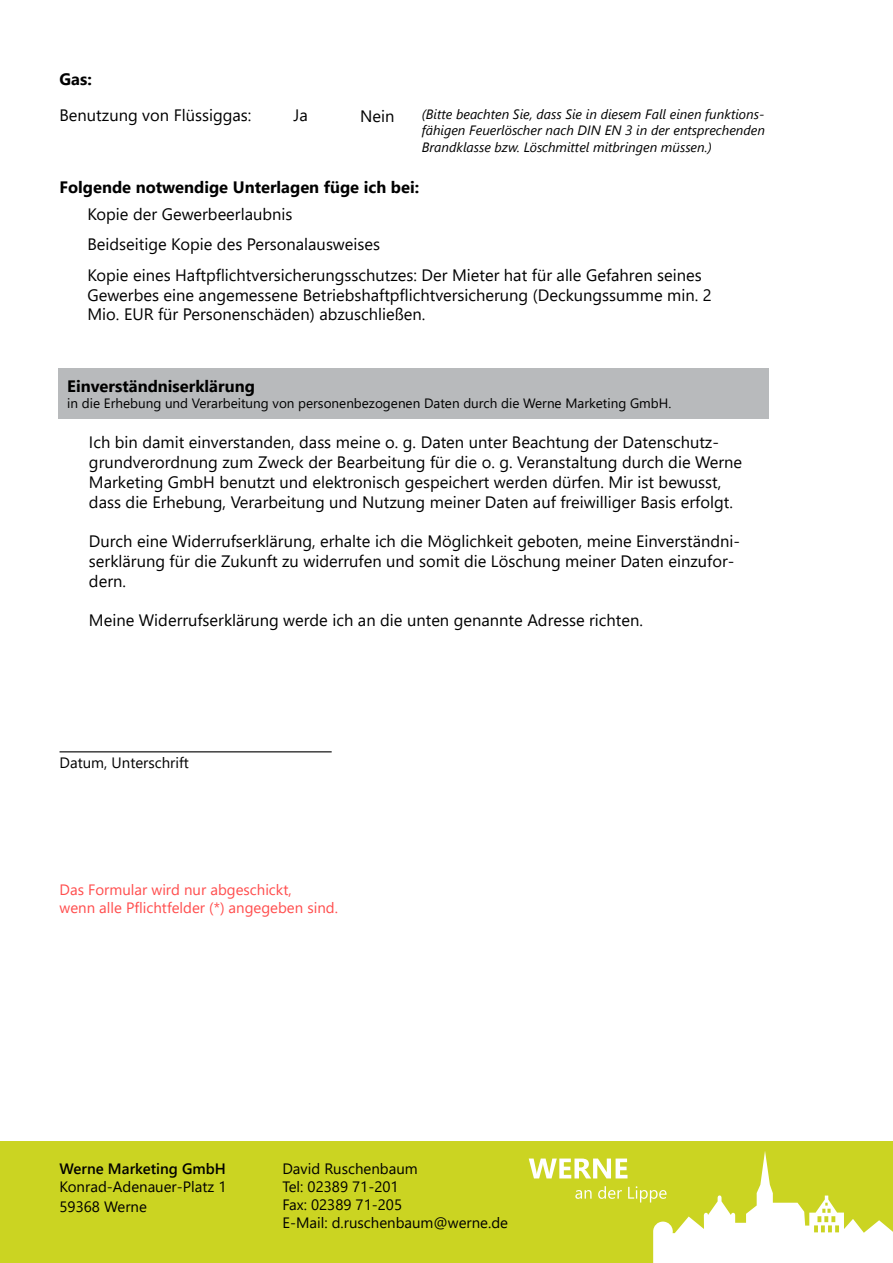
<style>
.page{position:relative;width:893px;height:1263px;background:#fff}
.page>*{position:absolute;margin:0;border:0;box-sizing:border-box;transform-origin:0 0}
.t1{font:16.5px/19.8px "Segoe UI";color:#000}
.t2{font:700 16.5px "Segoe UI";color:#000}
.t3{font:15px/18px "Segoe UI";color:#000}
.t4{font:15px/18px "Segoe UI";color:#ff4d4d}
.t5{font:600 15px "Segoe UI";color:#000}
.t6{font:italic 13.5px/16.2px "Segoe UI";color:#000;text-align:justify}
.t7{font:13.5px "Segoe UI";color:#000}
</style>
<div class="page">
<hr style="left:60px;top:751px;width:272px;height:1px;background:#000">
<div style="left:0;top:1141px;width:893px;height:122px;background:#cbd422"></div>
<svg style="left:529px;top:1151px;width:364px;height:112px"></svg>
<div style="left:58px;top:368px;width:710px;height:51px;background:#b8babc"></div>
<p class="t2" style="left:60px;top:64px;width:34px">Gas:</p>
<p class="t1" style="left:60px;top:104px;width:193px">Benutzung von Flüssiggas:</p>
<p class="t1" style="left:294px;top:104px;width:16px">Ja</p>
<p class="t1" style="left:360px;top:105px;width:36px">Nein</p>
<p class="t6" style="left:422px;top:104px;width:345px">(Bitte beachten Sie, dass Sie in diesem Fall einen funktions&shy;fähigen Feuerlöscher nach DIN EN 3 in der entsprechenden Brandklasse bzw. Löschmittel mitbringen müssen.)</p>
<p class="t2" style="left:60px;top:172px;width:361px">Folgende notwendige Unterlagen füge ich bei:</p>
<p class="t1" style="left:87px;top:198px;width:616px;line-height:30.2px">Kopie der Gewerbeerlaubnis<br>Beidseitige Kopie des Personalausweises<br>Kopie eines Haftpflichtversicherungsschutzes: Der Mieter hat für alle Gefahren seines</p>
<p class="t1" style="left:87px;top:283px;width:626px">Gewerbes eine angemessene Betriebshaftpflichtversicherung (Deckungssumme min. 2<br>Mio. EUR für Personenschäden) abzuschließen.</p>
<p class="t2" style="left:67px;top:371px;width:189px">Einverständniserklärung</p>
<p class="t7" style="left:67px;top:391px;width:605px">in die Erhebung und Verarbeitung von personenbezogenen Daten durch die Werne Marketing GmbH.</p>
<p class="t1" style="left:89px;top:431px;width:655px">Ich bin damit einverstanden, dass meine o. g. Daten unter Beachtung der Datenschutz&shy;grundverordnung zum Zweck der Bearbeitung für die o. g. Veranstaltung durch die Werne Marketing GmbH benutzt und elektronisch gespeichert werden dürfen. Mir ist bewusst, dass die Erhebung, Verarbeitung und Nutzung meiner Daten auf freiwilliger Basis erfolgt.</p>
<p class="t1" style="left:89px;top:530px;width:653px">Durch eine Widerrufserklärung, erhalte ich die Möglichkeit geboten, meine Einverständni&shy;serklärung für die Zukunft zu widerrufen und somit die Löschung meiner Daten einzufor&shy;dern.</p>
<p class="t1" style="left:89px;top:609px;width:556px">Meine Widerrufserklärung werde ich an die unten genannte Adresse richten.</p>
<p class="t3" style="left:60px;top:752px;width:131px">Datum, Unterschrift</p>
<p class="t4" style="left:60px;top:880px;width:280px">Das Formular wird nur abgeschickt,<br>wenn alle Pflichtfelder (*) angegeben sind.</p>
<p class="t5" style="left:60px;top:1154px;width:168px">Werne Marketing GmbH</p>
<p class="t3" style="left:60px;top:1175px;width:169px;line-height:19.8px">Konrad-Adenauer-Platz 1<br>59368 Werne</p>
<p class="t3" style="left:282px;top:1158px;width:227px">David Ruschenbaum<br>Tel: 02389 71-201<br>Fax: 02389 71-205<br>E-Mail: d.ruschenbaum@werne.de</p>
</div>
